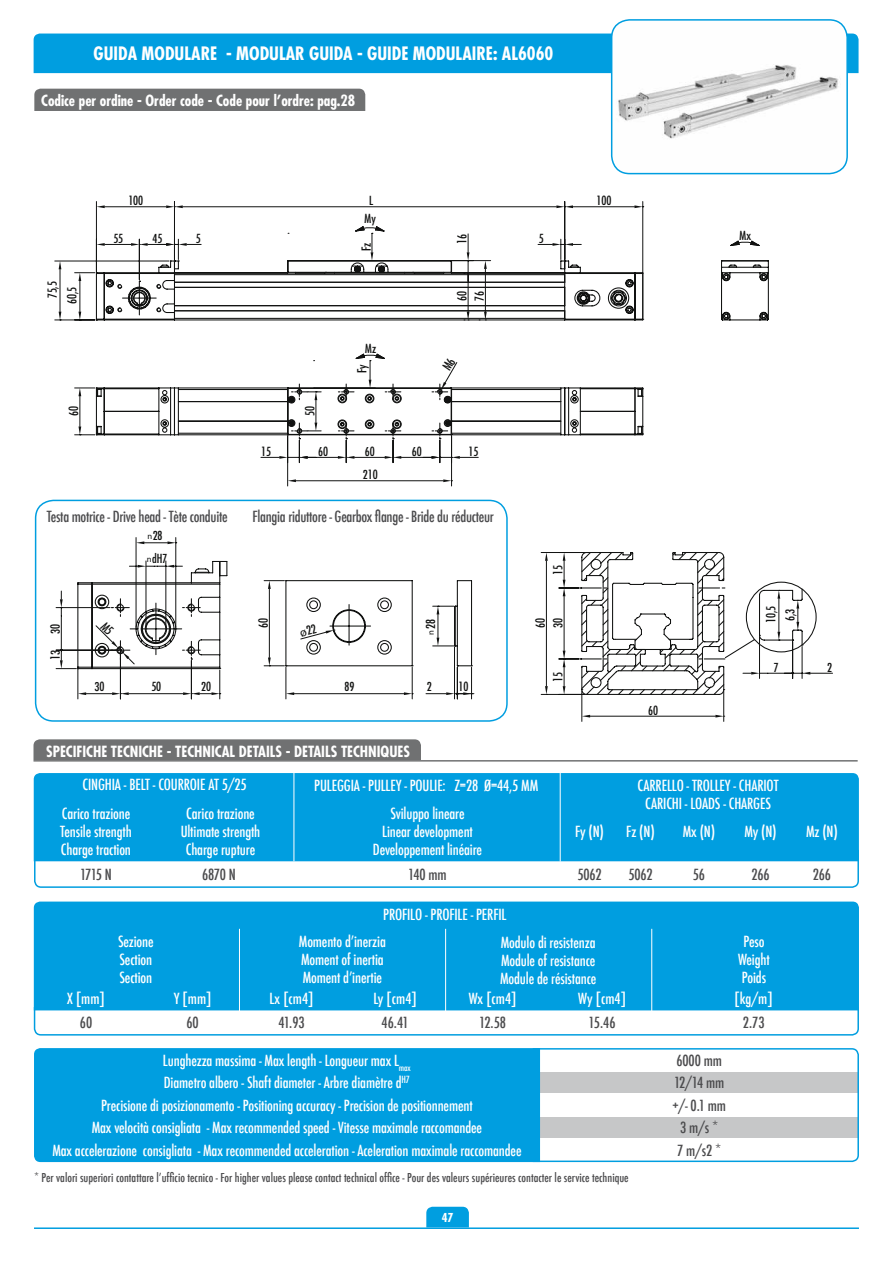
<style>
.page{position:relative;width:893px;height:1263px;background:#fff}
.page>*{position:absolute;margin:0;border:0;box-sizing:border-box;transform-origin:0 0}
.t1{font:700 condensed 18px "Futura LT";color:#fff}
.t2{font:500 condensed 15px/18px "Futura";letter-spacing:-.01em;color:#fff;text-align:center}
.t3{font:500 condensed 15px/22.5px "Futura";letter-spacing:-.02em;color:#4b4b4d;text-align:center}
.t4{font:700 condensed 15px "Futura LT";color:#fff}
.t5{font:condensed 12.15px/19px "Futura";color:#111211}
.t6{font:500 condensed 12px "Futura";color:#4b4b4d}
.t7{font:700 condensed 12px "Futura LT";color:#fff}
.t8{font:8.7px "Myriad Pro";color:#111211}
.s1{font-family:"Myriad Pro";font-stretch:normal;font-size:8.7px}
</style>
<div class="page">
<hr style="left:34px;top:1227px;width:825px;height:2px;background:#009ee0">
<svg style="left:426px;top:1207px;width:43px;height:20px"></svg>
<div style="left:34px;top:34px;width:824px;height:39px;background:#009ee0"></div>
<img style="left:612px;top:20px;width:235px;height:154px">
<div style="left:611px;top:19px;width:237px;height:155px;border:2px solid #009ee0;border-radius:18px"></div>
<div style="left:34px;top:89px;width:331px;height:22px;background:#707172"></div>
<div style="left:34px;top:773px;width:825px;height:75px;background:#009ee0"></div>
<svg style="left:33px;top:848px;width:826px;height:40px"></svg>
<hr style="left:294px;top:772px;width:1px;height:89px;background:#fff">
<hr style="left:560px;top:773px;width:1px;height:89px;background:#fff">
<div style="left:34px;top:901px;width:825px;height:104px;background:#009ee0"></div>
<div style="left:34px;top:1048px;width:497px;height:114px;background:#009ee0"></div>
<hr style="left:651px;top:929px;width:1px;height:82px;background:#fff">
<hr style="left:445px;top:929px;width:1px;height:82px;background:#fff">
<hr style="left:239px;top:929px;width:1px;height:82px;background:#fff">
<svg style="left:33px;top:1005px;width:826px;height:31px"></svg>
<svg style="left:531px;top:1048px;width:328px;height:115px"></svg>
<hr style="left:34px;top:760px;width:824px;height:1px;background:#707172">
<div style="left:34px;top:739px;width:387px;height:21px;background:#707172"></div>
<svg style="left:54px;top:201px;width:779px;height:498px"></svg>
<svg style="left:95px;top:670px;width:629px;height:52px"></svg>
<svg style="left:582px;top:715px;width:8px;height:2px"></svg>
<svg style="left:715px;top:715px;width:10px;height:2px"></svg>
<svg style="left:77px;top:259px;width:726px;height:411px"></svg>
<svg style="left:97px;top:266px;width:671px;height:389px"></svg>
<svg style="left:95px;top:252px;width:549px;height:69px"></svg>
<svg style="left:96px;top:380px;width:547px;height:59px"></svg>
<svg style="left:326px;top:604px;width:45px;height:44px"></svg>
<svg style="left:580px;top:551px;width:237px;height:145px"></svg>
<div style="left:35px;top:500px;width:473px;height:222px;border:2px solid #009ee0;border-radius:18px"></div>
<svg style="left:442px;top:357px;width:14px;height:14px"></svg>
<svg style="left:100px;top:599px;width:100px;height:61px"></svg>
<svg style="left:300px;top:624px;width:17px;height:13px"></svg>
<p class="t1" style="left:94px;top:42px;width:60px">GUIDA MODU</p>
<p class="t1" style="left:184px;top:42px;width:64px">LARE - MODU</p>
<p class="t1" style="left:279px;top:42px;width:146px">LAR GUIDA - GUIDE MODU</p>
<p class="t1" style="left:456px;top:42px;width:99px">LAIRE: AL6060</p>
<p class="t4" style="left:41px;top:91px;width:316px">Codice per ordine - Order code - Code pour l’ordre: pag.28</p>
<p class="t5" style="left:128px;top:191px;width:16px">100</p>
<p class="t5" style="left:369px;top:191px;width:6px">L</p>
<p class="t5" style="left:597px;top:191px;width:16px">100</p>
<p class="t5" style="left:113px;top:229px;width:11px">55</p>
<p class="t5" style="left:152px;top:229px;width:11px">45</p>
<p class="t5" style="left:365px;top:209px;width:13px">My</p>
<p class="t5" style="left:196px;top:229px;width:6px">5</p>
<p class="t5" style="left:539px;top:229px;width:6px">5</p>
<p class="t5" style="left:452px;top:244px;width:11px;rotate:-90deg">16</p>
<p class="t5" style="left:356px;top:251px;width:10px;rotate:-90deg">Fz</p>
<p class="t5" style="left:42px;top:298px;width:18px;rotate:-90deg">75,5</p>
<p class="t5" style="left:452px;top:301px;width:11px;rotate:-90deg">60</p>
<p class="t5" style="left:62px;top:304px;width:19px;rotate:-90deg">60,5</p>
<p class="t5" style="left:470px;top:301px;width:11px;rotate:-90deg">76</p>
<p class="t5" style="left:365px;top:338px;width:12px">Mz</p>
<p class="t5" style="left:352px;top:373px;width:10px;rotate:-90deg">Fy</p>
<p class="t5" style="left:64px;top:416px;width:11px;rotate:-90deg">60</p>
<p class="t5" style="left:300px;top:416px;width:11px;rotate:-90deg">50</p>
<p class="t5" style="left:261px;top:442px;width:11px">15</p>
<p class="t5" style="left:318px;top:441px;width:11px">60</p>
<p class="t5" style="left:365px;top:441px;width:11px">60</p>
<p class="t5" style="left:412px;top:441px;width:11px">60</p>
<p class="t5" style="left:468px;top:442px;width:11px">15</p>
<p class="t5" style="left:363px;top:465px;width:16px">210</p>
<p class="t3" style="left:47px;top:505px;width:182px">Testa motrice - Drive head - Tète conduite</p>
<p class="t3" style="left:253px;top:505px;width:243px">Flangia riduttore - Gearbox flange - Bride du réducteur</p>
<p class="t5" style="left:147px;top:526px;width:17px"><span class="s1">n</span>28</p>
<p class="t5" style="left:147px;top:549px;width:22px"><span class="s1">n</span>dH7</p>
<p class="t5" style="left:548px;top:575px;width:11px;rotate:-90deg">15</p>
<p class="t5" style="left:45px;top:633px;width:11px;rotate:-90deg">30</p>
<p class="t5" style="left:45px;top:660px;width:11px;rotate:-90deg">13</p>
<p class="t5" style="left:95px;top:676px;width:11px">30</p>
<p class="t5" style="left:151px;top:676px;width:11px">50</p>
<p class="t5" style="left:253px;top:628px;width:11px;rotate:-90deg">60</p>
<p class="t5" style="left:421px;top:629px;width:11px;rotate:-90deg">28</p>
<p class="t8" style="left:426px;top:635px;width:6px;rotate:-90deg">n</p>
<p class="t5" style="left:201px;top:676px;width:11px">20</p>
<p class="t5" style="left:344px;top:676px;width:11px">89</p>
<p class="t5" style="left:427px;top:676px;width:6px">2</p>
<p class="t5" style="left:458px;top:676px;width:11px">10</p>
<p class="t5" style="left:530px;top:628px;width:11px;rotate:-90deg">60</p>
<p class="t5" style="left:548px;top:628px;width:11px;rotate:-90deg">30</p>
<p class="t5" style="left:548px;top:681px;width:11px;rotate:-90deg">15</p>
<p class="t4" style="left:46px;top:742px;width:73px">SPECIFICHE TECN</p>
<p class="t4" style="left:138px;top:742px;width:259px">ICHE - TECHNICAL DETAILS - DETAILS TECHNIQUES</p>
<p class="t5" style="left:740px;top:225px;width:13px">Mx</p>
<p class="t5" style="left:648px;top:700px;width:11px">60</p>
<p class="t5" style="left:761px;top:623px;width:19px;rotate:-90deg">10,5<br>6,3</p>
<p class="t5" style="left:774px;top:658px;width:6px">7</p>
<p class="t5" style="left:827px;top:658px;width:6px">2</p>
<p class="t2" style="left:83px;top:776px;width:83px">Cinghia - Belt - Courroie</p>
<p class="t2" style="left:208px;top:776px;width:40px">AT 5/25</p>
<p class="t2" style="left:314px;top:776px;width:225px">PULEGGIA - PULLEY - POULI E: Z=28 Ø=44,5 mm</p>
<p class="t2" style="left:637px;top:776px;width:143px">CARRELLO - TROLLEY - CHARIOT<br>CARICH I - LOADS - CHARGES</p>
<p class="t2" style="left:62px;top:804px;width:101px">Carico trazione C</p>
<p class="t2" style="left:192px;top:804px;width:64px">arico trazione</p>
<p class="t2" style="left:390px;top:804px;width:76px">Sviluppo lineare</p>
<p class="t2" style="left:-14px;top:822px;width:41px">T</p>
<p class="t2" style="left:65px;top:822px;width:69px">ensile strength</p>
<p class="t2" style="left:181px;top:822px;width:81px">Ultimate strength</p>
<p class="t2" style="left:382px;top:822px;width:92px">Linear development</p>
<p class="t2" style="left:575px;top:822px;width:30px">Fy (N)</p>
<p class="t2" style="left:626px;top:822px;width:109px">Fz (N) Mx (N) M</p>
<p class="t2" style="left:753px;top:822px;width:44px">y (N) M</p>
<p class="t2" style="left:814px;top:822px;width:25px">z (N)</p>
<p class="t2" style="left:-17px;top:840px;width:43px">C</p>
<p class="t2" style="left:67px;top:840px;width:96px">harge traction C</p>
<p class="t2" style="left:191px;top:840px;width:65px">harge rupture</p>
<p class="t2" style="left:373px;top:840px;width:111px">Developpement linéaire</p>
<p class="t3" style="left:80px;top:863px;width:29px">1715 N</p>
<p class="t3" style="left:202px;top:863px;width:31px">6870 N</p>
<p class="t3" style="left:408px;top:863px;width:40px">140 mm</p>
<p class="t3" style="left:577px;top:863px;width:26px">5062</p>
<p class="t3" style="left:628px;top:863px;width:26px">5062</p>
<p class="t3" style="left:693px;top:863px;width:14px">56</p>
<p class="t3" style="left:751px;top:863px;width:20px">266</p>
<p class="t3" style="left:813px;top:863px;width:20px">266</p>
<p class="t2" style="left:118px;top:932px;width:37px;text-align:justify">Sezione Section Section</p>
<p class="t2" style="left:383px;top:905px;width:120px">profilo - profile - perfil</p>
<p class="t2" style="left:299px;top:932px;width:89px;text-align:left">Momento d’inerzia<br>Moment of inertia<br>Moment d’inertie</p>
<p class="t2" style="left:500px;top:933px;width:98px;text-align:justify">Modulo di resistenza Module of resistance Module de résistance</p>
<p class="t2" style="left:738px;top:932px;width:33px">Peso<br>Weight<br>Poids</p>
<p class="t2" style="left:34px;top:990px;width:21px">X</p>
<p class="t2" style="left:76px;top:990px;width:30px">[mm]</p>
<p class="t2" style="left:174px;top:990px;width:71px">Y [mm] L</p>
<p class="t2" style="left:275px;top:990px;width:73px">x [cm4] L</p>
<p class="t2" style="left:378px;top:990px;width:40px">y [cm4]</p>
<p class="t2" style="left:469px;top:990px;width:49px">Wx [cm4]</p>
<p class="t2" style="left:578px;top:990px;width:49px">Wy [cm4]</p>
<p class="t2" style="left:735px;top:990px;width:40px">[kg/m]</p>
<p class="t3" style="left:80px;top:1011px;width:14px">60</p>
<p class="t3" style="left:186px;top:1011px;width:14px">60</p>
<p class="t3" style="left:278px;top:1011px;width:28px">41.93</p>
<p class="t3" style="left:382px;top:1011px;width:29px">46.41</p>
<p class="t3" style="left:479px;top:1011px;width:29px">12.58</p>
<p class="t3" style="left:589px;top:1011px;width:29px">15.46</p>
<p class="t3" style="left:743px;top:1011px;width:23px">2.73</p>
<p class="t2" style="left:52px;top:1049px;width:471px;line-height:22.5px">Lunghezza massima - Max length - Longueur max L<sub>max<br></sub>Diametro albero - Shaft diameter - Arbre diamètre d<sup>H7<br></sup>Precisione di posizionamento - Positioning accuracy - Precision de positionnement<br>Max velocità consigliata - Max recommended speed - Vitesse maximale raccomandee<br>Max accelerazione consigliata - Max recommended acceleration - Aceleration maximale raccomandee</p>
<p class="t3" style="left:672px;top:1049px;width:55px">6000 mm<br>12/14 mm +/- 0.1 mm<br>3 m/s *<br>7 m/s2 *</p>
<p class="t6" style="left:34px;top:1170px;width:596px">* Per valori superiori contattare l’ufficio tecnico - For higher values please contact technical office - Pour des valeurs supérieures contacter le service technique</p>
<p class="t7" style="left:442px;top:1210px;width:13px">47</p>
</div>
